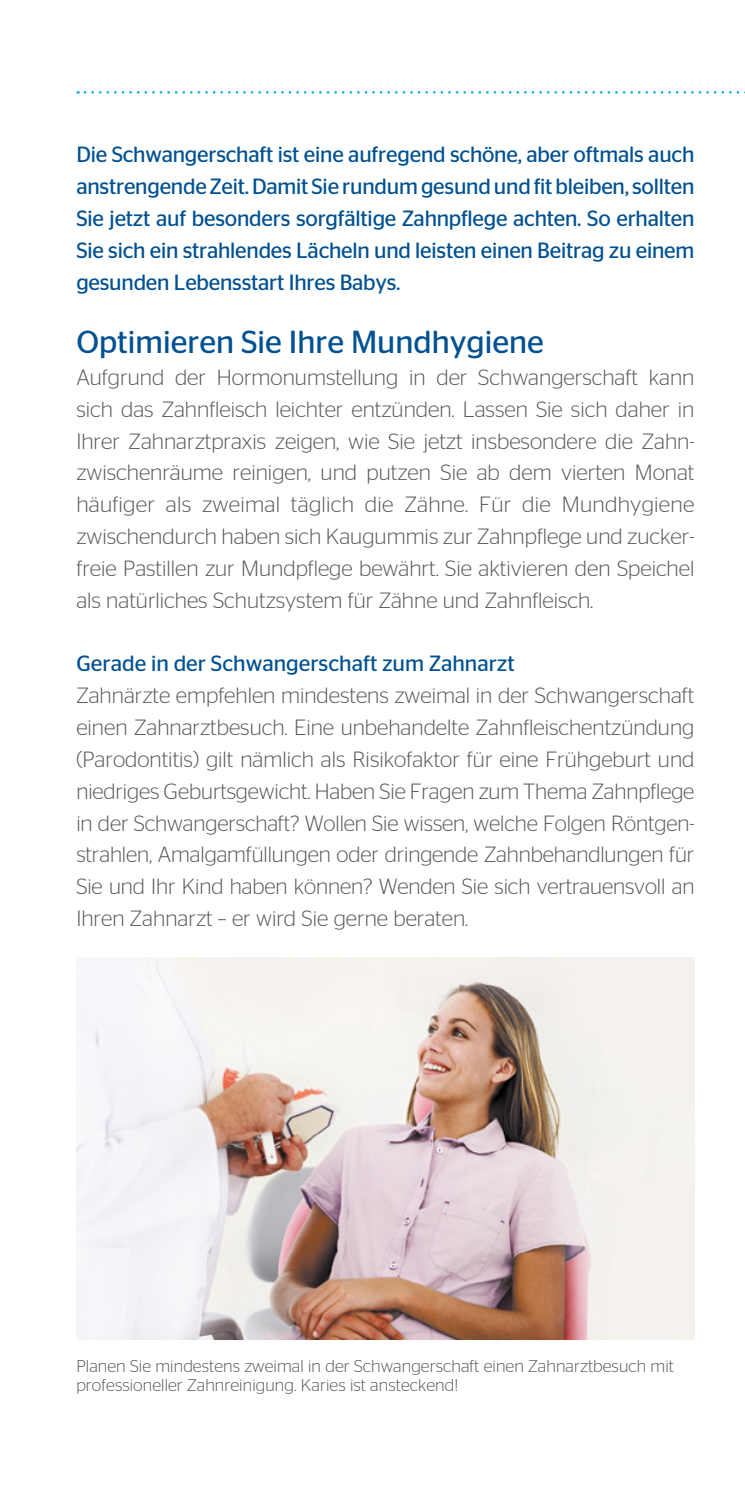
<style>
.page{position:relative;width:745px;height:1489px;background:#fff}
.page>*{position:absolute;margin:0;border:0;box-sizing:border-box;transform-origin:0 0}
.t1{font:31.75px "Stag Sans";color:#005191}
.t2{font:300 22px/31.8px "Stag Sans";color:#575756;text-align:justify}
.t3{font:22px/31.8px "Stag Sans";letter-spacing:-.01em;color:#005191;text-align:justify}
.t4{font:300 17.25px/19.5px "Stag Sans";letter-spacing:.005em;color:#575756}
</style>
<div class="page">
<img style="left:76px;top:957px;width:617px;height:382px">
<svg style="left:85px;top:91px;width:660px;height:3px"></svg>
<p class="t3" style="left:76px;top:138px;width:619px">Die Schwangerschaft ist eine aufregend schöne, aber oftmals auch anstrengende Zeit.Damit Sie rundumgesundundfitbleiben, sollten Sie jetzt auf besonders sorgfältige Zahnpflege achten. So erhalten Sie sich ein strahlendes Lächeln und leisten einen Beitrag zu einem gesunden Lebensstart Ihres Babys.</p>
<h1 class="t1" style="left:76px;top:324px;width:468px">Optimieren Sie Ihre Mundhygiene</h1>
<p class="t2" style="left:76px;top:361px;width:619px">Aufgrund der Hormonumstellung in der Schwangerschaft kann sich das Zahnfleisch leichter entzünden. Lassen Sie sich daher in Ihrer Zahnarztpraxis zeigen, wie Sie jetzt insbesondere die Zahn&shy;zwischenräume reinigen, und putzen Sie ab dem vierten Monat häufiger als zweimal täglich die Zähne. Für die Mundhygiene zwischendurch haben sich Kaugummis zur Zahnpflege und zucker&shy;freie Pastillen zur Mundpflege bewährt. Sie aktivieren den Speichel als natürliches Schutzsystem für Zähne und Zahnfleisch.</p>
<p class="t3" style="left:76px;top:647px;width:439px">Gerade in der Schwangerschaft zum Zahnarzt</p>
<p class="t2" style="left:76px;top:679px;width:619px">Zahnärzte empfehlen mindestens zweimal in der Schwangerschaft einen Zahnarztbesuch. Eine unbehandelte Zahnfleischentzündung (Parodontitis) gilt nämlich als Risikofaktor für eine Frühgeburt und niedriges Geburtsgewicht. Haben Sie Fragen zum Thema Zahnpflege in der Schwangerschaft? Wollen Sie wissen, welche Folgen Röntgen&shy;strahlen, Amalgamfüllungen oder dringende Zahnbehandlungen für Sie und Ihr Kind haben können? Wenden Sie sich vertrauensvoll an Ihren Zahnarzt – er wird Sie gerne beraten.</p>
<p class="t4" style="left:76px;top:1355px;width:598px">Planen Sie mindestens zweimal in der Schwangerschaft einen Zahnarztbesuch mit professioneller Zahnreinigung. Karies ist ansteckend!</p>
</div>
